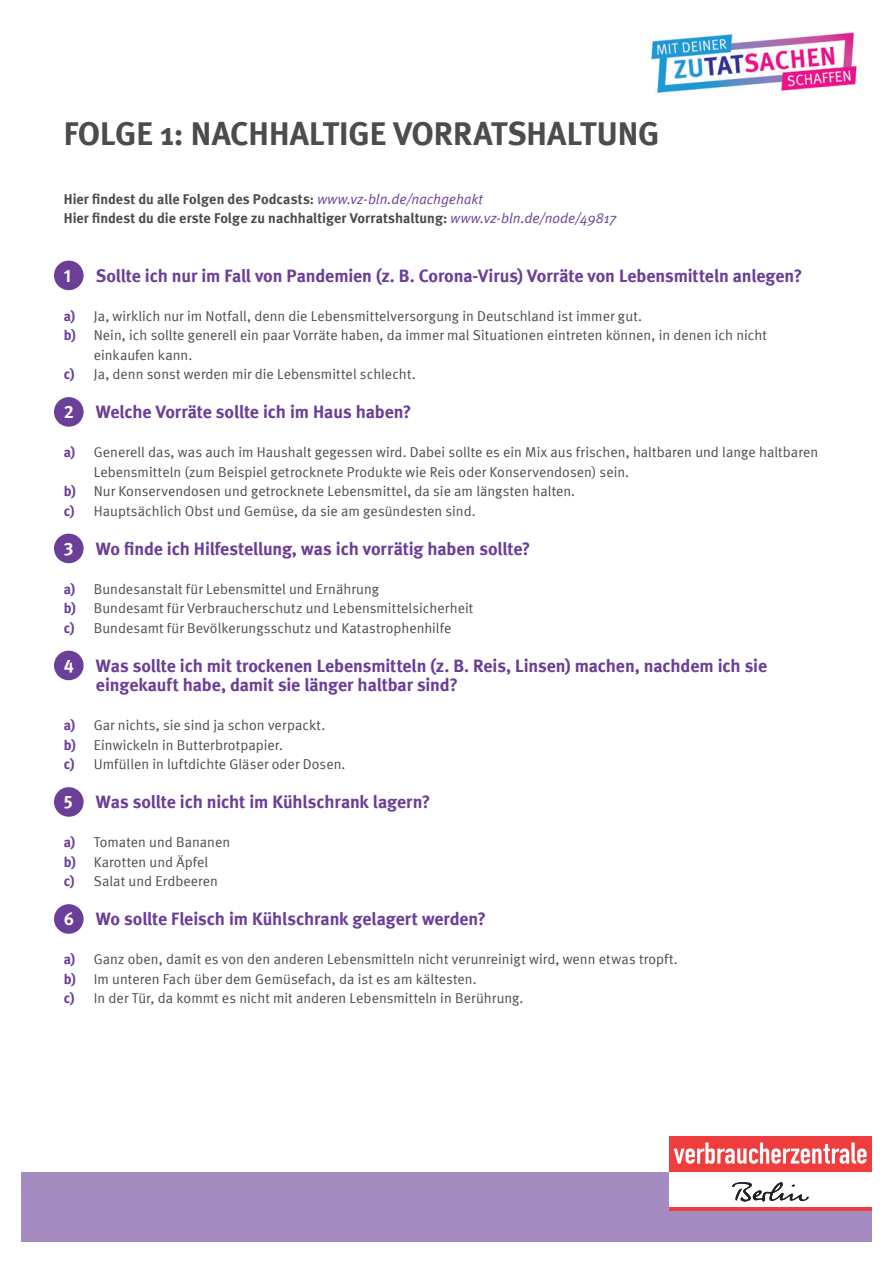
<style>
.page{position:relative;width:893px;height:1263px;background:#fff}
.page>*{position:absolute;margin:0;border:0;box-sizing:border-box;transform-origin:0 0}
.t1{font:700 33px "Meta";color:#4b4c4d}
.t2{font:700 18px/19.5px "Meta";letter-spacing:-.01em;color:#6b3e98}
.t3{font:700 18px "Meta Pro";color:#fff}
.t4{font:14.25px/19.5px "Meta Normal";letter-spacing:.005em;color:#4b4c4d}
.t5{font:700 14.25px/19.5px "Meta";letter-spacing:.005em;color:#4b4c4d}
.s1{font-family:"Meta Normal";font-weight:400;font-style:italic;color:#6b3e98}
.s2{font-family:"Meta";font-weight:700;color:#6b3e98}
.s3{font-family:"Meta Pro";color:#fff}
</style>
<div class="page">
<img style="left:651px;top:32px;width:206px;height:61px">
<div style="left:54px;top:397px;width:30px;height:30px;background:#6b3e98;border-radius:50%"></div>
<div style="left:54px;top:534px;width:30px;height:29px;background:#6b3e98;border-radius:50%"></div>
<div style="left:54px;top:651px;width:30px;height:29px;background:#6b3e98;border-radius:50%"></div>
<div style="left:54px;top:787px;width:30px;height:30px;background:#6b3e98;border-radius:50%"></div>
<div style="left:54px;top:904px;width:30px;height:30px;background:#6b3e98;border-radius:50%"></div>
<div style="left:54px;top:261px;width:30px;height:29px;background:#6b3e98;border-radius:50%"></div>
<div style="left:21px;top:1172px;width:851px;height:70px;background:#a48cc0"></div>
<div style="left:669px;top:1136px;width:203px;height:36px;background:#ee3d3c"></div>
<svg style="left:674px;top:1142px;width:192px;height:22px"></svg>
<div style="left:669px;top:1172px;width:203px;height:36px;background:#fff"></div>
<hr style="left:669px;top:1207px;width:203px;height:4px;background:#ee3d3c">
<svg style="left:732px;top:1182px;width:76px;height:19px"></svg>
<h1 class="t1" style="left:64px;top:114px;width:597px">FOLGE 1: NACHHALTIGE VORRATSHALTUNG</h1>
<p class="t5" style="left:64px;top:189px;width:554px">Hier findest du alle Folgen des Podcasts: <span class="s1">www.vz-bln.de/nachgehakt<br></span>Hier findest du die erste Folge zu nachhaltiger Vorratshaltung: <span class="s1">www.vz-bln.de/node/49817</span></p>
<p class="t3" style="left:64px;top:261px;width:9px">1</p>
<p class="t2" style="left:96px;top:266px;width:708px">Sollte ich nur im Fall von Pandemien (z. B. Corona-Virus) Vorräte von Lebensmitteln anlegen?</p>
<p class="t4" style="left:64px;top:306px;width:580px"><span class="s2">a)</span> Ja, wirklich nur im Notfall, denn die Lebensmittelversorgung in Deutschland ist immer gut.</p>
<p class="t4" style="left:64px;top:325px;width:705px"><span class="s2">b)</span> Nein, ich sollte generell ein paar Vorräte haben, da immer mal Situationen eintreten können, in denen ich nicht</p>
<p class="t4" style="left:94px;top:345px;width:100px">einkaufen kann.</p>
<p class="t4" style="left:64px;top:364px;width:353px"><span class="s2">c)</span> Ja, denn sonst werden mir die Lebensmittel schlecht.</p>
<p class="t2" style="left:64px;top:402px;width:349px"><span class="s3">2</span> Welche Vorräte sollte ich im Haus haben?</p>
<p class="t4" style="left:64px;top:442px;width:756px"><span class="s2">a)</span> Generell das, was auch im Haushalt gegessen wird. Dabei sollte es ein Mix aus frischen, haltbaren und lange haltbaren</p>
<p class="t4" style="left:94px;top:462px;width:537px">Lebensmitteln (zum Beispiel getrocknete Produkte wie Reis oder Konservendosen) sein.</p>
<p class="t4" style="left:64px;top:481px;width:513px"><span class="s2">b)</span> Nur Konservendosen und getrocknete Lebensmittel, da sie am längsten halten.</p>
<p class="t4" style="left:64px;top:501px;width:413px"><span class="s2">c)</span> Hauptsächlich Obst und Gemüse, da sie am gesündesten sind.</p>
<p class="t2" style="left:64px;top:539px;width:468px"><span class="s3">3</span> Wo finde ich Hilfestellung, was ich vorrätig haben sollte?</p>
<p class="t4" style="left:64px;top:579px;width:411px"><span class="s2">a)</span> Bundesanstalt für Lebensmittel und Ernährung<br><span class="s2">b)</span> Bundesamt für Verbraucherschutz und Lebensmittelsicherheit <span class="s2">c)</span> Bundesamt für Bevölkerungsschutz und Katastrophenhilfe</p>
<p class="t2" style="left:96px;top:656px;width:673px;text-indent:-32px"><span class="s3">4</span> Was sollte ich mit trockenen Lebensmitteln (z. B. Reis, Linsen) machen, nachdem ich sie eingekauft habe, damit sie länger haltbar sind?</p>
<p class="t4" style="left:64px;top:715px;width:283px"><span class="s2">a)</span> Gar nichts, sie sind ja schon verpackt.<br><span class="s2">b)</span> Einwickeln in Butterbrotpapier.<br><span class="s2">c)</span> Umfüllen in luftdichte Gläser oder Dosen.</p>
<p class="t3" style="left:64px;top:788px;width:10px">5</p>
<p class="t2" style="left:96px;top:792px;width:336px">Was sollte ich nicht im Kühlschrank lagern?</p>
<p class="t4" style="left:64px;top:832px;width:168px"><span class="s2">a)</span> Tomaten und Bananen <span class="s2">b)</span> Karotten und Äpfel<br><span class="s2">c)</span> Salat und Erdbeeren</p>
<p class="t2" style="left:64px;top:909px;width:424px"><span class="s3">6</span> Wo sollte Fleisch im Kühlschrank gelagert werden?</p>
<p class="t4" style="left:64px;top:949px;width:616px"><span class="s2">a)</span> Ganz oben, damit es von den anderen Lebensmitteln nicht verunreinigt wird, wenn etwas tropft. <span class="s2">b)</span> Im unteren Fach über dem Gemüsefach, da ist es am kältesten.<br><span class="s2">c)</span> In der Tür, da kommt es nicht mit anderen Lebensmitteln in Berührung.</p>
</div>
